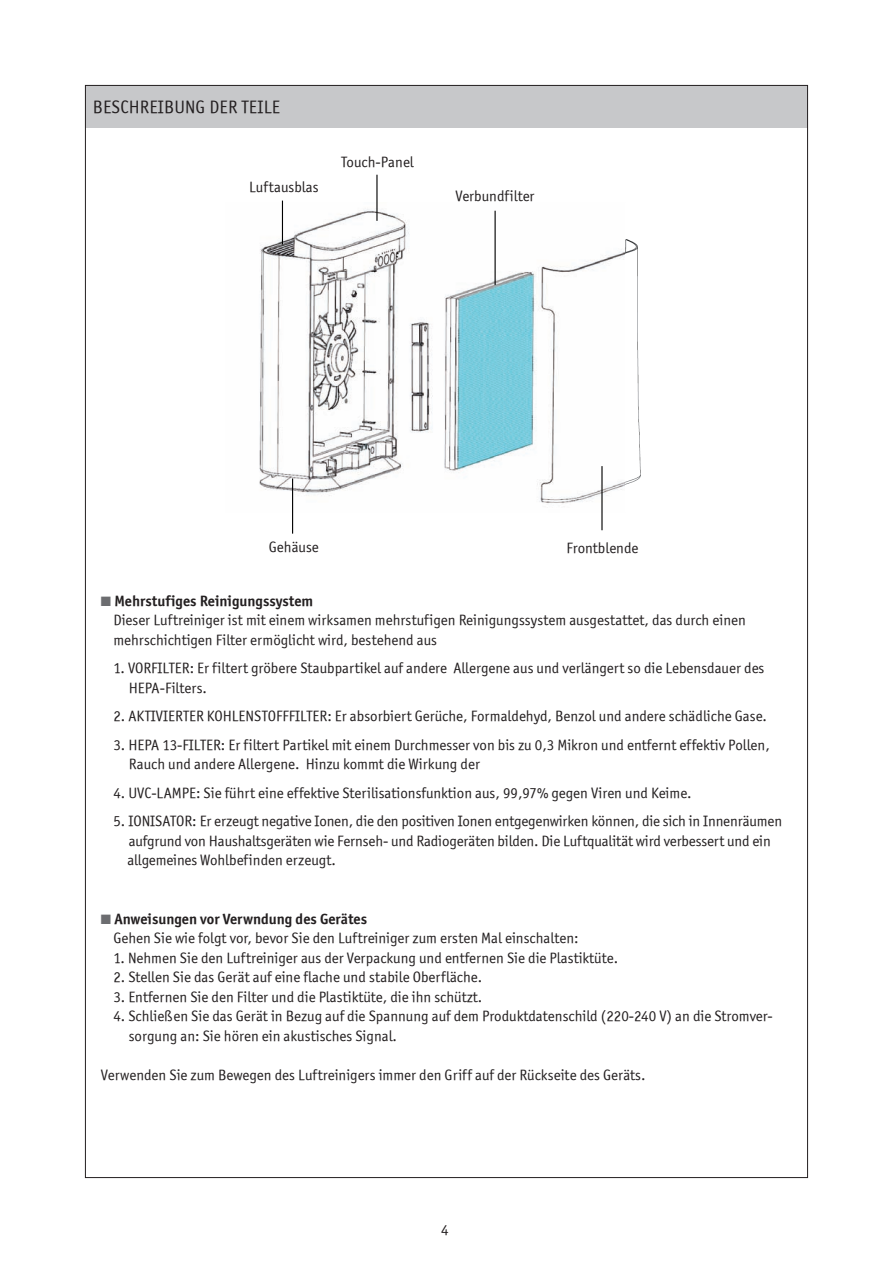
<style>
.page{position:relative;width:893px;height:1263px;background:#fff}
.page>*{position:absolute;margin:0;border:0;box-sizing:border-box;transform-origin:0 0}
.t1{font:18px "Officina Sans ITCTT Book";letter-spacing:.01em;color:#231f20}
.t2{font:15px/19.5px "Officina Sans ITCTT Book";color:#231f20}
.t3{font:15px "Officina Sans ITCTT Bold";color:#231f20}
.s1{color:#6c6d70}
</style>
<div class="page">
<div style="left:85px;top:85px;width:723px;height:43px;background:#c7c8ca"></div>
<img style="left:259px;top:203px;width:382px;height:310px">
<hr style="left:282px;top:201px;width:1px;height:43px;background:#000">
<hr style="left:376px;top:175px;width:2px;height:46px;background:#000">
<hr style="left:495px;top:211px;width:1px;height:74px;background:#000">
<hr style="left:601px;top:466px;width:2px;height:64px;background:#000">
<hr style="left:292px;top:478px;width:1px;height:56px;background:#000">
<p class="t1" style="left:93px;top:97px;width:189px">BESCHREIBUNG DER TEILE</p>
<p class="t2" style="left:249px;top:177px;width:71px">Luftausblas</p>
<p class="t2" style="left:341px;top:152px;width:74px">Touch-Panel</p>
<p class="t2" style="left:456px;top:186px;width:81px">Verbundfilter</p>
<p class="t2" style="left:269px;top:537px;width:52px">Gehäuse</p>
<p class="t2" style="left:567px;top:538px;width:73px">Frontblende</p>
<p class="t3" style="left:101px;top:591px;width:214px"><span class="s1">■</span> Mehrstufiges Reinigungssystem</p>
<p class="t2" style="left:113px;top:610px;width:634px">Dieser Luftreiniger ist mit einem wirksamen mehrstufigen Reinigungssystem ausgestattet, das durch einen mehrschichtigen Filter ermöglicht wird, bestehend aus</p>
<p class="t2" style="left:129px;top:658px;width:637px;text-indent:-15px">1. VORFILTER: Er filtert gröbere Staubpartikel auf andere Allergene aus und verlängert so die Lebensdauer des<br>HEPA-Filters.</p>
<p class="t2" style="left:113px;top:706px;width:655px">2. AKTIVIERTER KOHLENSTOFFFILTER: Er absorbiert Gerüche, Formaldehyd, Benzol und andere schädliche Gase.</p>
<p class="t2" style="left:129px;top:735px;width:642px;text-indent:-15px">3. HEPA 13-FILTER: Er filtert Partikel mit einem Durchmesser von bis zu 0,3 Mikron und entfernt effektiv Pollen,<br>Rauch und andere Allergene. Hinzu kommt die Wirkung der</p>
<p class="t2" style="left:113px;top:783px;width:580px">4. UVC-LAMPE: Sie führt eine effektive Sterilisationsfunktion aus, 99,97% gegen Viren und Keime.</p>
<p class="t2" style="left:127px;top:811px;width:656px;text-indent:-14px">5. IONISATOR: Er erzeugt negative Ionen, die den positiven Ionen entgegenwirken können, die sich in Innenräumen aufgrund von Haushaltsgeräten wie Fernseh- und Radiogeräten bilden. Die Luftqualität wird verbessert und ein allgemeines Wohlbefinden erzeugt.</p>
<p class="t3" style="left:101px;top:909px;width:268px"><span class="s1">■</span> Anweisungen vor Verwndung des Gerätes</p>
<p class="t2" style="left:113px;top:928px;width:467px">Gehen Sie wie folgt vor, bevor Sie den Luftreiniger zum ersten Mal einschalten:</p>
<p class="t2" style="left:113px;top:948px;width:506px">1. Nehmen Sie den Luftreiniger aus der Verpackung und entfernen Sie die Plastiktüte.</p>
<p class="t2" style="left:113px;top:967px;width:370px">2. Stellen Sie das Gerät auf eine flache und stabile Oberfläche.</p>
<p class="t2" style="left:113px;top:987px;width:370px">3. Entfernen Sie den Filter und die Plastiktüte, die ihn schützt.</p>
<p class="t2" style="left:129px;top:1006px;width:645px;text-indent:-15px">4. Schließen Sie das Gerät in Bezug auf die Spannung auf dem Produktdatenschild (220-240 V) an die Stromver&shy;sorgung an: Sie hören ein akustisches Signal.</p>
<p class="t2" style="left:101px;top:1065px;width:546px">Verwenden Sie zum Bewegen des Luftreinigers immer den Griff auf der Rückseite des Geräts.</p>
<p class="t2" style="left:441px;top:1220px;width:9px">4</p>
</div>
